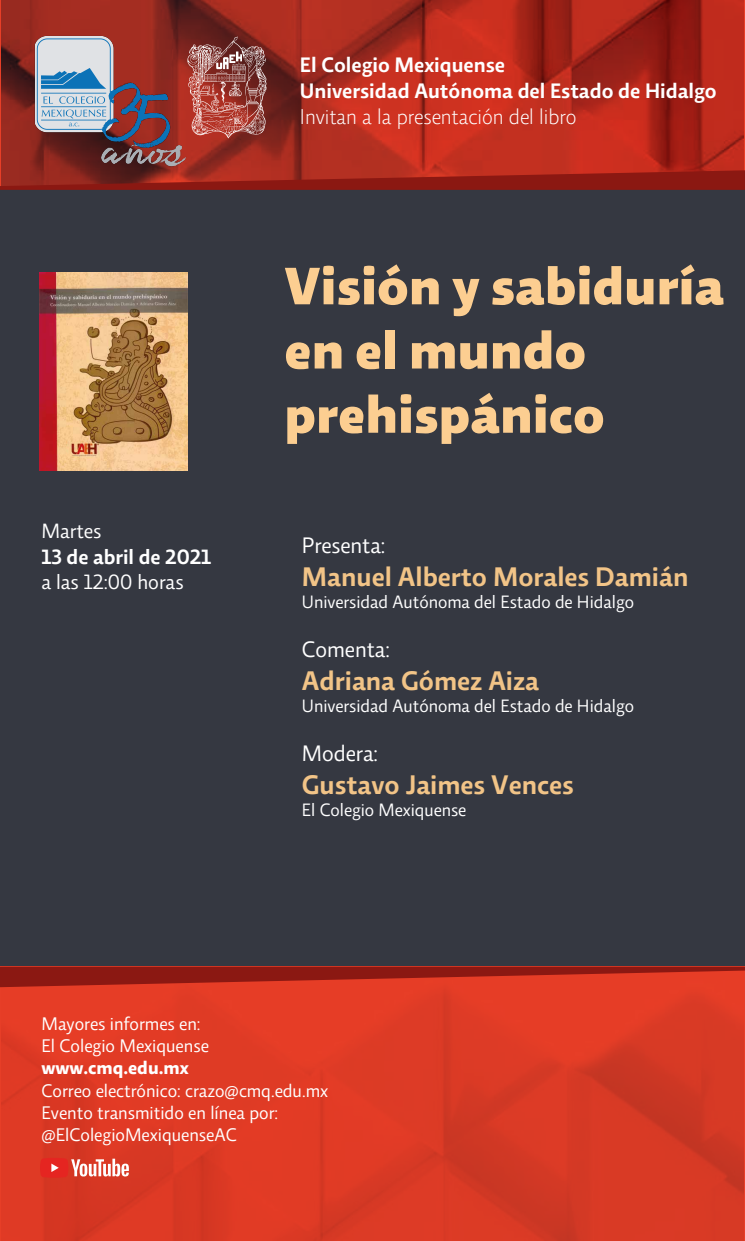
<style>
.page{position:relative;width:745px;height:1241px;background:#fff}
.page>*{position:absolute;margin:0;border:0;box-sizing:border-box;transform-origin:0 0}
.t1{font:900 53.55px/64.2px "Relato Sans OT";color:#fcce91}
.t2{font:600 27.3px "Relato Sans OT";color:#f2c487}
.t3{font:22.75px "Relato Sans OT";color:#fff}
.t4{font:300 21.88px "Relato Sans OT";color:#fff}
.t5{font:600 21.35px/25.6px "Relato Sans OT";color:#fff}
.t6{font:21px "Relato Sans OT";color:#fff}
.t7{font:600 21px "Relato Sans OT";color:#fff}
.t8{font:18.55px/22.2px "Relato Sans OT";color:#fff}
.t9{font:700 18.55px "Relato Sans OT";color:#fff}
.t10{font:18.2px "Relato Sans OT";color:#fff}
</style>
<div class="page">
<img style="left:1px;top:965px;width:742px;height:275px">
<img style="left:1px;top:0;width:742px;height:170px">
<svg style="left:194px;top:36px;width:73px;height:102px;background:#a05751"></svg>
<img style="left:33px;top:34px;width:161px;height:136px">
<div style="left:0;top:190px;width:744px;height:775px;background:#353841"></div>
<svg style="left:0;top:170px;width:744px;height:20px;background:#942018"></svg>
<svg style="left:0;top:966px;width:744px;height:21px;background:#b1271a"></svg>
<svg style="left:40px;top:1157px;width:89px;height:20px"></svg>
<img style="left:39px;top:272px;width:148px;height:198px">
<p class="t5" style="left:300px;top:52px;width:418px">El Colegio Mexiquense<br>Universidad Autónoma del Estado de Hidalgo</p>
<p class="t4" style="left:300px;top:104px;width:278px">Invitan a la presentación del libro</p>
<p class="t6" style="left:41px;top:519px;width:62px">Martes</p>
<p class="t7" style="left:41px;top:543px;width:171px">13 de abril de 2021</p>
<p class="t6" style="left:41px;top:569px;width:144px">a las 12:00 horas</p>
<h1 class="t1" style="left:284px;top:253px;width:441px">Visión y sabiduría en el mundo prehispánico</h1>
<p class="t3" style="left:302px;top:532px;width:85px">Presenta:</p>
<h2 class="t2" style="left:302px;top:560px;width:387px">Manuel Alberto Morales Damián</h2>
<p class="t10" style="left:302px;top:591px;width:333px">Universidad Autónoma del Estado de Hidalgo</p>
<p class="t3" style="left:302px;top:636px;width:89px">Comenta:</p>
<h2 class="t2" style="left:302px;top:664px;width:239px">Adriana Gómez Aiza</h2>
<p class="t10" style="left:302px;top:695px;width:333px">Universidad Autónoma del Estado de Hidalgo</p>
<p class="t3" style="left:302px;top:740px;width:78px">Modera:</p>
<h2 class="t2" style="left:302px;top:768px;width:273px">Gustavo Jaimes Vences</h2>
<p class="t10" style="left:302px;top:799px;width:166px">El Colegio Mexiquense</p>
<p class="t8" style="left:41px;top:1012px;width:169px">Mayores informes en:<br>El Colegio Mexiquense</p>
<p class="t9" style="left:41px;top:1056px;width:148px">www.cmq.edu.mx</p>
<p class="t8" style="left:41px;top:1078px;width:288px">Correo electrónico: crazo@cmq.edu.mx<br>Evento transmitido en línea por: @ElColegioMexiquenseAC</p>
</div>
